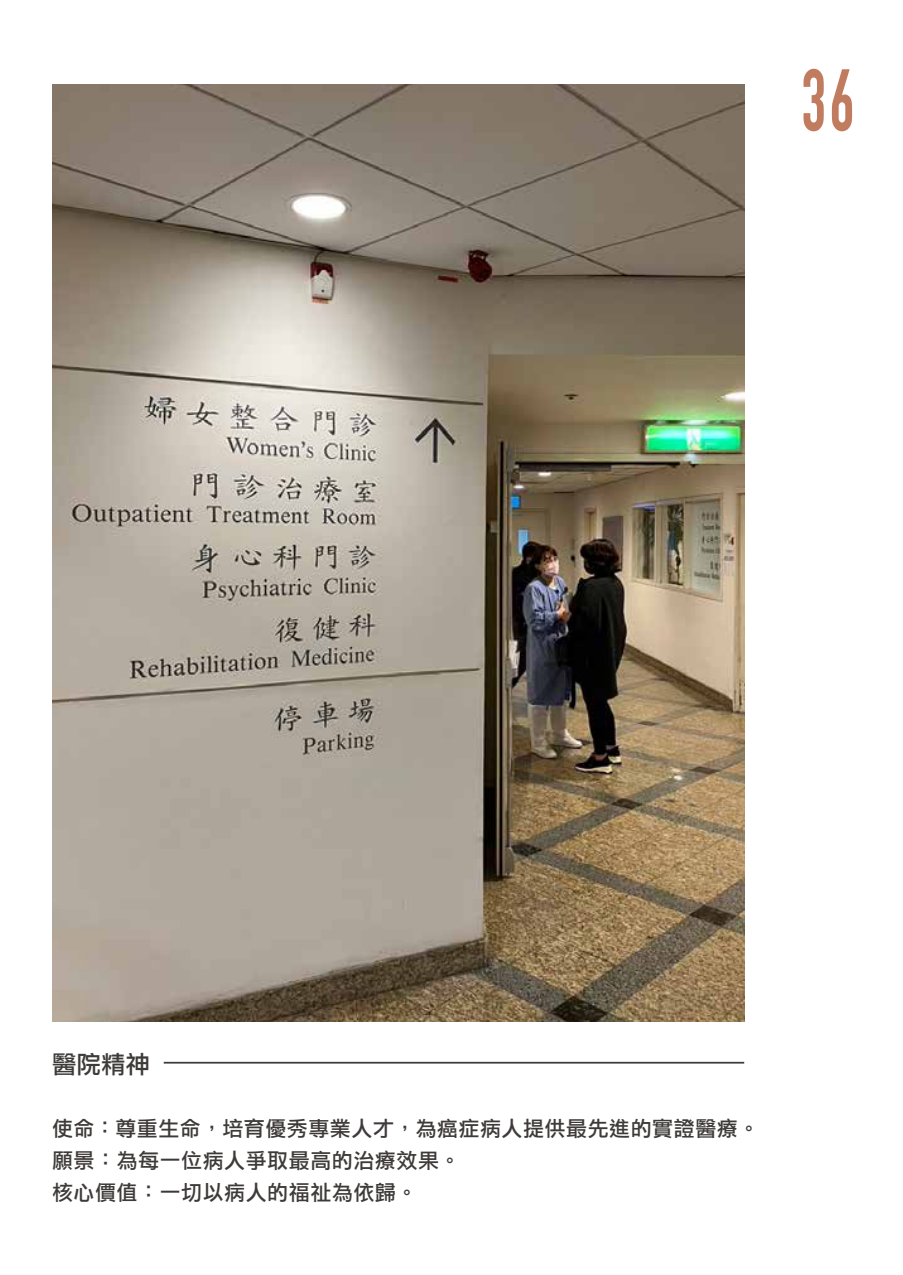
<style>
.page{position:relative;width:903px;height:1275px;background:#fff}
.page>*{position:absolute;margin:0;border:0;box-sizing:border-box;transform-origin:0 0}
.t1{font:700 86.45px "DIN Condensed";color:#c17c5f;scale:.77 1}
.t2{font:24.5px "Li Hei Pro";color:#3e3a39}
.t3{font:21px/31.5px "Li Hei Pro";letter-spacing:.025em;color:#3e3a39}
</style>
<div class="page">
<img style="left:52px;top:84px;width:692px;height:937px">
<hr style="left:164px;top:1062px;width:580px;height:1px;background:#3e3a39">
<h1 class="t1" style="left:801px;top:42px;width:70px">36</h1>
<p class="t2" style="left:52px;top:1052px;width:100px">醫院精神</p>
<p class="t3" style="left:52px;top:1113px;width:709px">使命：尊重生命，培育優秀專業人才，為癌症病人提供最先進的實證醫療。願景：為每一位病人爭取最高的治療效果。<br>核心價值：一切以病人的福祉為依歸。</p>
</div>
